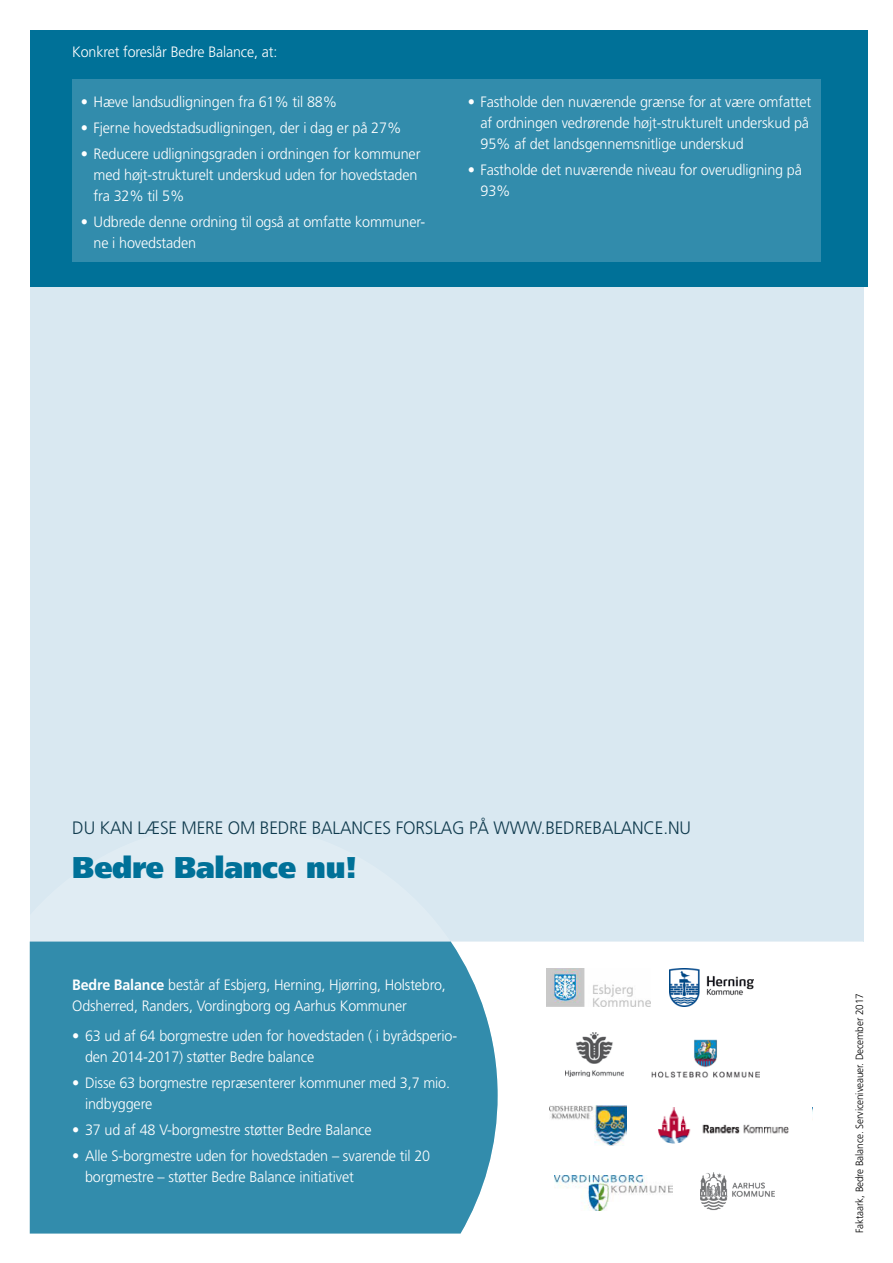
<style>
.page{position:relative;width:893px;height:1263px;background:#fff}
.page>*{position:absolute;margin:0;border:0;box-sizing:border-box;transform-origin:0 0}
.t1{font:900 30px "Frutiger";letter-spacing:-.01em;color:#007198;scale:.96 1}
.t2{font:300 18px "Frutiger";letter-spacing:-.01em;color:#0f3a4d;scale:.96 1}
.t3{font:300 15px/21px "Frutiger";letter-spacing:-.01em;color:#fff;scale:.96 1}
.t4{font:300 15px/21px "Frutiger";letter-spacing:-.01em;color:#fff;scale:.95 1}
.t5{font:300 10.5px "Frutiger";letter-spacing:-.01em;color:#000;scale:.95 1}
.s1{font-weight:700}
</style>
<div class="page">
<div style="left:30px;top:221px;width:833px;height:720px;background:#d9e8f1"></div>
<svg style="left:498px;top:941px;width:365px;height:270px"></svg>
<div style="left:29px;top:941px;width:468px;height:293px;background:#328cac"></div>
<img style="left:546px;top:968px;width:105px;height:38px">
<img style="left:669px;top:969px;width:85px;height:37px">
<img style="left:565px;top:1032px;width:59px;height:45px">
<img style="left:651px;top:1040px;width:109px;height:37px">
<img style="left:549px;top:1105px;width:78px;height:40px">
<img style="left:657px;top:1104px;width:133px;height:46px">
<img style="left:813px;top:1108px;width:1px;height:35px">
<img style="left:555px;top:1175px;width:117px;height:35px">
<img style="left:701px;top:1171px;width:73px;height:40px">
<div style="left:30px;top:30px;width:837px;height:256px;background:#007198"></div>
<div style="left:72px;top:79px;width:749px;height:183px;background:#328cac"></div>
<p class="t4" style="left:72px;top:42px;width:217px">Konkret foreslår Bedre Balance, at:</p>
<p class="t3" style="left:81px;top:91px;width:269px">• Hæve landsudligningen fra 61% til 88%</p>
<p class="t3" style="left:81px;top:117px;width:335px">• Fjerne hovedstadsudligningen, der i dag er på 27%</p>
<p class="t3" style="left:94px;top:144px;width:342px;text-indent:-13px">• Reducere udligningsgraden i ordningen for kommuner med højt-strukturelt underskud uden for hovedstaden fra 32% til 5%</p>
<p class="t3" style="left:94px;top:212px;width:347px;text-indent:-13px">• Udbrede denne ordning til også at omfatte kommuner&shy;ne i hovedstaden</p>
<p class="t3" style="left:481px;top:91px;width:346px;text-indent:-13px">• Fastholde den nuværende grænse for at være omfattet af ordningen vedrørende højt-strukturelt underskud på<br>95% af det landsgennemsnitlige underskud</p>
<p class="t3" style="left:481px;top:159px;width:336px;text-indent:-13px">• Fastholde det nuværende niveau for overudligning på<br>93%</p>
<p class="t2" style="left:72px;top:817px;width:646px">DU KAN LÆSE MERE OM BEDRE BALANCES FORSLAG PÅ WWW.BEDREBALANCE.NU</p>
<h1 class="t1" style="left:72px;top:849px;width:298px">Bedre Balance nu!</h1>
<p class="t4" style="left:72px;top:974px;width:395px"><span class="s1">Bedre Balance</span> består af Esbjerg, Herning, Hjørring, Holstebro,<br>Odsherred, Randers, Vordingborg og Aarhus Kommuner</p>
<p class="t3" style="left:85px;top:1025px;width:389px;text-indent:-13px">• 63 ud af 64 borgmestre uden for hovedstaden ( i byrådsperio&shy;den 2014-2017) støtter Bedre balance</p>
<p class="t3" style="left:85px;top:1073px;width:382px;text-indent:-13px">• Disse 63 borgmestre repræsenterer kommuner med 3,7 mio. indbyggere</p>
<p class="t3" style="left:72px;top:1120px;width:313px">• 37 ud af 48 V-borgmestre støtter Bedre Balance</p>
<p class="t3" style="left:85px;top:1146px;width:361px;text-indent:-13px">• Alle S-borgmestre uden for hovedstaden – svarende til 20 borgmestre – støtter Bedre Balance initiativet</p>
<p class="t5" style="left:854px;top:1233px;width:254px;rotate:-90deg">Faktaark, Bedre Balance. Serviceniveauer. December 2017</p>
</div>
